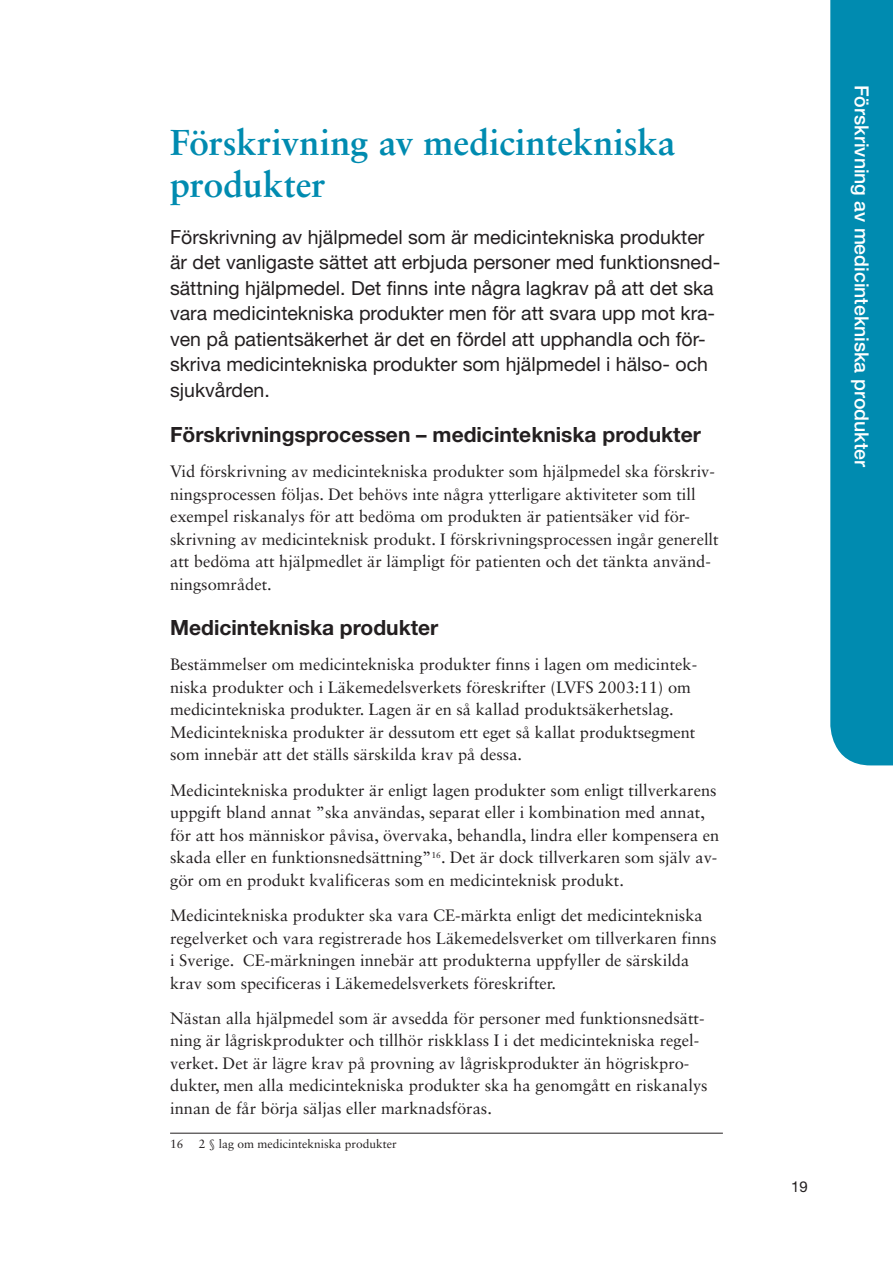
<style>
.page{position:relative;width:893px;height:1263px;background:#fff}
.page>*{position:absolute;margin:0;border:0;box-sizing:border-box;transform-origin:0 0}
.H1_-_inlaga{font:700 36px/42px "Sabon LT Std";letter-spacing:-.005em;color:#008bb0}
.t1{font:700 21px "Helvetica Neue LT Std";color:#231f20}
.Ingress_Helvetica{font:19.5px/25.5px "Helvetica Neue LT Std";color:#231f20}
.t2{font:500 19.5px "Helvetica Neue LT Std";letter-spacing:-.005em;color:#fff}
.P2{font:16.5px/22.5px "Sabon LT Std";color:#231f20}
.t3{font:15px "Helvetica Neue LT Std";color:#231f20}
.Sidfot{font:12px "Sabon LT Std";color:#231f20}
</style>
<div class="page">
<hr style="left:170px;top:1133px;width:553px;height:1px;background:#231f20">
<div style="left:830px;top:0;width:63px;height:765px;background:#008bb0"></div>
<p class="H1_-_inlaga" style="left:170px;top:121px;width:507px">Förskrivning av medicintekniska produkter</p>
<p class="Ingress_Helvetica" style="left:170px;top:224px;width:552px">Förskrivning av hjälpmedel som är medicintekniska produkter är det vanligaste sättet att erbjuda personer med funktionsned&shy;sättning hjälpmedel. Det finns inte några lagkrav på att det ska vara medicintekniska produkter men för att svara upp mot kra&shy;ven på patientsäkerhet är det en fördel att upphandla och för&shy;skriva medicintekniska produkter som hjälpmedel i hälso- och sjukvården.</p>
<h2 class="t1" style="left:170px;top:422px;width:532px">Förskrivningsprocessen – medicintekniska produkter</h2>
<p class="P2" style="left:170px;top:460px;width:550px">Vid förskrivning av medicintekniska produkter som hjälpmedel ska förskriv&shy;ningsprocessen följas. Det behövs inte några ytterligare aktiviteter som till exempel riskanalys för att bedöma om produkten är patientsäker vid för&shy;skrivning av medicinteknisk produkt. I förskrivningsprocessen ingår generellt att bedöma att hjälpmedlet är lämpligt för patienten och det tänkta använd&shy;ningsområdet.</p>
<h2 class="t1" style="left:170px;top:615px;width:270px">Medicintekniska produkter</h2>
<p class="P2" style="left:170px;top:653px;width:529px">Bestämmelser om medicintekniska produkter finns i lagen om medicintek&shy;niska produkter och i Läkemedelsverkets föreskrifter (LVFS 2003:11) om medicintekniska produkter. Lagen är en så kallad produktsäkerhetslag.<br>Medicintekniska produkter är dessutom ett eget så kallat produktsegment som innebär att det ställs särskilda krav på dessa.</p>
<p class="P2" style="left:170px;top:778px;width:551px">Medicintekniska produkter är enligt lagen produkter som enligt tillverkarens uppgift bland annat ”ska användas, separat eller i kombination med annat, för att hos människor påvisa, övervaka, behandla, lindra eller kompensera en skada eller en funktionsnedsättning”<sup>16</sup>. Det är dock tillverkaren som själv av&shy;gör om en produkt kvalificeras som en medicinteknisk produkt.</p>
<p class="P2" style="left:170px;top:904px;width:548px">Medicintekniska produkter ska vara CE-märkta enligt det medicintekniska regelverket och vara registrerade hos Läkemedelsverket om tillverkaren finns i Sverige. CE-märkningen innebär att produkterna uppfyller de särskilda krav som specificeras i Läkemedelsverkets föreskrifter.</p>
<p class="P2" style="left:170px;top:1006px;width:539px">Nästan alla hjälpmedel som är avsedda för personer med funktionsnedsätt&shy;ning är lågriskprodukter och tillhör riskklass I i det medicintekniska regel&shy;verket. Det är lägre krav på provning av lågriskprodukter än högriskpro&shy;dukter, men alla medicintekniska produkter ska ha genomgått en riskanalys innan de får börja säljas eller marknadsföras.</p>
<p class="Sidfot" style="left:170px;top:1137px;width:15px">16</p>
<p class="Sidfot" style="left:199px;top:1137px;width:200px">2 § lag om medicintekniska produkter</p>
<p class="t2" style="left:873px;top:85px;width:384px;rotate:90deg">Förskrivning av medicintekniska produkter</p>
<p class="t3" style="left:791px;top:1177px;width:18px">19</p>
</div>
